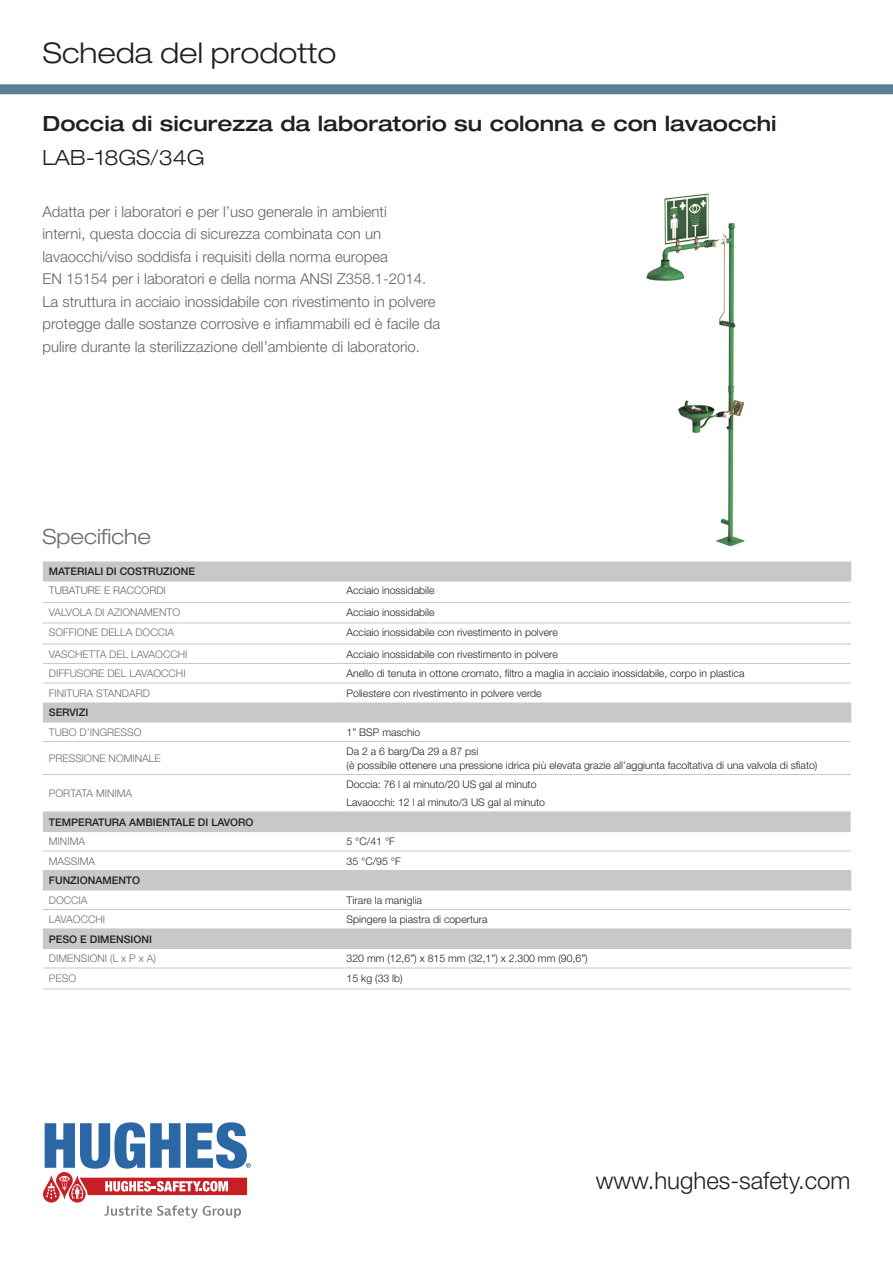
<style>
.page{position:relative;width:893px;height:1263px;background:#fff}
.page>*{position:absolute;margin:0;border:0;box-sizing:border-box;transform-origin:0 0}
.t1{font:300 expanded 28.5px "Helvetica Neue LT Std";color:#231f20}
.t2{font:300 24px "Helvetica Neue LT Std";color:#231f20}
.t3{font:500 expanded 21px "Helvetica Neue LT Std";color:#231f20}
.t4{font:300 expanded 21px "Helvetica Neue LT Std";color:#231f20}
.t5{font:300 expanded 21px "Helvetica Neue LT Std";color:#6c6d70}
.t6{font:300 15px/22.5px "Helvetica Neue LT Std";color:#636366}
.t7{font:300 10.5px "Helvetica Neue LT Std";color:#231f20}
.t8{font:300 10.5px "Helvetica Neue LT Std";color:#6c6d70}
.t9{font:500 10.5px "Helvetica Neue LT Std";color:#231f20}
.t10{font:300 10.5px "Helvetica Neue LT Std";color:#636366}
.s1{color:#666a6b}
</style>
<div class="page">
<svg style="left:43px;top:1122px;width:208px;height:96px"></svg>
<svg style="left:0;top:84px;width:893px;height:10px;background:#5f8298"></svg>
<img style="left:646px;top:193px;width:99px;height:354px">
<svg style="left:43px;top:561px;width:808px;height:387px"></svg>
<svg style="left:340px;top:561px;width:1px;height:19px"></svg>
<svg style="left:850px;top:561px;width:1px;height:19px"></svg>
<svg style="left:340px;top:702px;width:1px;height:19px"></svg>
<svg style="left:850px;top:702px;width:1px;height:19px"></svg>
<svg style="left:340px;top:929px;width:1px;height:19px"></svg>
<svg style="left:850px;top:929px;width:1px;height:19px"></svg>
<hr style="left:43px;top:948px;width:298px;height:1px;background:#c7c8ca">
<hr style="left:341px;top:948px;width:510px;height:1px;background:#c7c8ca">
<hr style="left:43px;top:968px;width:298px;height:1px;background:#c7c8ca">
<hr style="left:341px;top:968px;width:510px;height:1px;background:#c7c8ca">
<hr style="left:43px;top:989px;width:298px;height:1px;background:#c7c8ca">
<hr style="left:341px;top:989px;width:510px;height:1px;background:#c7c8ca">
<hr style="left:43px;top:811px;width:298px;height:1px;background:#c7c8ca">
<hr style="left:341px;top:811px;width:510px;height:1px;background:#c7c8ca">
<hr style="left:43px;top:831px;width:298px;height:1px;background:#c7c8ca">
<hr style="left:341px;top:831px;width:510px;height:1px;background:#c7c8ca">
<hr style="left:43px;top:580px;width:298px;height:1px;background:#c7c8ca">
<hr style="left:341px;top:580px;width:510px;height:1px;background:#c7c8ca">
<hr style="left:43px;top:721px;width:298px;height:1px;background:#c7c8ca">
<hr style="left:341px;top:721px;width:510px;height:1px;background:#c7c8ca">
<hr style="left:43px;top:889px;width:298px;height:1px;background:#c7c8ca">
<hr style="left:341px;top:889px;width:510px;height:1px;background:#c7c8ca">
<hr style="left:43px;top:909px;width:298px;height:1px;background:#c7c8ca">
<hr style="left:341px;top:909px;width:510px;height:1px;background:#c7c8ca">
<hr style="left:43px;top:928px;width:298px;height:1px;background:#c7c8ca">
<hr style="left:341px;top:928px;width:510px;height:1px;background:#c7c8ca">
<svg style="left:340px;top:624px;width:1px;height:20px"></svg>
<svg style="left:43px;top:624px;width:1px;height:20px"></svg>
<svg style="left:850px;top:624px;width:1px;height:20px"></svg>
<hr style="left:43px;top:644px;width:298px;height:1px;background:#c7c8ca">
<hr style="left:341px;top:644px;width:510px;height:1px;background:#c7c8ca">
<hr style="left:43px;top:663px;width:298px;height:1px;background:#c7c8ca">
<hr style="left:341px;top:663px;width:510px;height:1px;background:#c7c8ca">
<hr style="left:43px;top:683px;width:298px;height:1px;background:#c7c8ca">
<hr style="left:341px;top:683px;width:510px;height:1px;background:#c7c8ca">
<svg style="left:340px;top:852px;width:1px;height:37px"></svg>
<hr style="left:43px;top:851px;width:298px;height:1px;background:#c7c8ca">
<hr style="left:341px;top:851px;width:510px;height:1px;background:#c7c8ca">
<hr style="left:43px;top:870px;width:298px;height:1px;background:#c7c8ca">
<hr style="left:341px;top:870px;width:510px;height:1px;background:#c7c8ca">
<svg style="left:43px;top:851px;width:1px;height:19px"></svg>
<svg style="left:850px;top:851px;width:1px;height:38px"></svg>
<hr style="left:43px;top:602px;width:298px;height:1px;background:#c7c8ca">
<hr style="left:341px;top:602px;width:510px;height:1px;background:#c7c8ca">
<hr style="left:43px;top:623px;width:298px;height:1px;background:#c7c8ca">
<hr style="left:341px;top:623px;width:510px;height:1px;background:#c7c8ca">
<hr style="left:43px;top:741px;width:298px;height:1px;background:#c7c8ca">
<hr style="left:341px;top:741px;width:510px;height:1px;background:#c7c8ca">
<hr style="left:43px;top:774px;width:298px;height:1px;background:#c7c8ca">
<hr style="left:341px;top:774px;width:510px;height:1px;background:#c7c8ca">
<h1 class="t1" style="left:43px;top:36px;width:295px">Scheda del prodotto</h1>
<p class="t3" style="left:43px;top:110px;width:736px">Doccia di sicurezza da laboratorio su colonna e con lavaocchi</p>
<p class="t4" style="left:43px;top:145px;width:164px">LAB-18GS/34G</p>
<p class="t6" style="left:43px;top:200px;width:399px">Adatta per i laboratori e per l’uso generale in ambienti<br>interni, questa doccia di sicurezza combinata con un lavaocchi/viso soddisfa i requisiti della norma europea<br>EN 15154 per i laboratori e della norma ANSI Z358.1-2014.<br>La struttura in acciaio inossidabile con rivestimento in polvere protegge dalle sostanze corrosive e infiammabili ed è facile da pulire durante la sterilizzazione dell’ambiente di laboratorio.</p>
<p class="t5" style="left:43px;top:524px;width:110px">Specifi<span class="s1">ch</span>e</p>
<p class="t9" style="left:49px;top:565px;width:148px">MATERIALI DI COSTRUZIONE</p>
<p class="t10" style="left:49px;top:584px;width:118px">TUBATURE E RACCORDI</p>
<p class="t7" style="left:347px;top:584px;width:89px">Acciaio inossidabile</p>
<p class="t8" style="left:49px;top:606px;width:133px">VALVOLA DI AZIONAMENTO</p>
<p class="t7" style="left:347px;top:606px;width:89px">Acciaio inossidabile</p>
<p class="t8" style="left:49px;top:626px;width:127px">SOFFIONE DELLA DOCCIA</p>
<p class="t7" style="left:347px;top:626px;width:213px">Acciaio inossidabile con rivestimento in polvere</p>
<p class="t8" style="left:49px;top:647px;width:140px">VASCHETTA DEL LAVAOCCHI</p>
<p class="t7" style="left:347px;top:647px;width:213px">Acciaio inossidabile con rivestimento in polvere</p>
<p class="t8" style="left:49px;top:667px;width:138px">DIFFUSORE DEL LAVAOCCHI</p>
<p class="t7" style="left:347px;top:667px;width:399px">Anello di tenuta in ottone cromato, filtro a maglia in acciaio inossidabile, corpo in plastica</p>
<p class="t8" style="left:49px;top:686px;width:103px">FINITURA STANDARD</p>
<p class="t7" style="left:347px;top:686px;width:197px">Poliestere con rivestimento in polvere verde</p>
<p class="t9" style="left:49px;top:706px;width:41px">SERVIZI</p>
<p class="t8" style="left:49px;top:725px;width:94px">TUBO D’INGRESSO</p>
<p class="t7" style="left:347px;top:725px;width:75px">1” BSP maschio</p>
<p class="t8" style="left:49px;top:752px;width:113px">PRESSIONE NOMINALE</p>
<p class="t7" style="left:347px;top:745px;width:133px">Da 2 a 6 barg/Da 29 a 87 psi</p>
<p class="t7" style="left:347px;top:758px;width:472px">(è possibile ottenere una pressione idrica più elevata grazie all’aggiunta facoltativa di una valvola di sfiato)</p>
<p class="t8" style="left:49px;top:787px;width:85px">PORTATA MINIMA</p>
<p class="t7" style="left:347px;top:778px;width:192px">Doccia: 76 l al minuto/20 US gal al minuto</p>
<p class="t7" style="left:347px;top:796px;width:200px">Lavaocchi: 12 l al minuto/3 US gal al minuto</p>
<p class="t9" style="left:49px;top:815px;width:206px">TEMPERATURA AMBIENTALE DI LAVORO</p>
<p class="t8" style="left:49px;top:835px;width:38px">MINIMA</p>
<p class="t7" style="left:347px;top:835px;width:50px">5 °C/41 °F</p>
<p class="t8" style="left:49px;top:854px;width:48px">MASSIMA</p>
<p class="t7" style="left:347px;top:854px;width:56px">35 °C/95 °F</p>
<p class="t9" style="left:49px;top:874px;width:93px">FUNZIONAMENTO</p>
<p class="t8" style="left:49px;top:893px;width:40px">DOCCIA</p>
<p class="t7" style="left:347px;top:893px;width:77px">Tirare la maniglia</p>
<p class="t8" style="left:49px;top:913px;width:58px">LAVAOCCHI</p>
<p class="t7" style="left:347px;top:913px;width:143px">Spingere la piastra di copertura</p>
<p class="t9" style="left:49px;top:932px;width:105px">PESO E DIMENSIONI</p>
<p class="t8" style="left:49px;top:952px;width:108px">DIMENSIONI (L x P x A)</p>
<p class="t7" style="left:347px;top:952px;width:243px">320 mm (12,6”) x 815 mm (32,1”) x 2.300 mm (90,6”)</p>
<p class="t8" style="left:49px;top:971px;width:29px">PESO</p>
<p class="t7" style="left:347px;top:971px;width:58px">15 kg (33 lb)</p>
<h2 class="t2" style="left:596px;top:1166px;width:256px">www.hughes-safety.com</h2>
</div>
